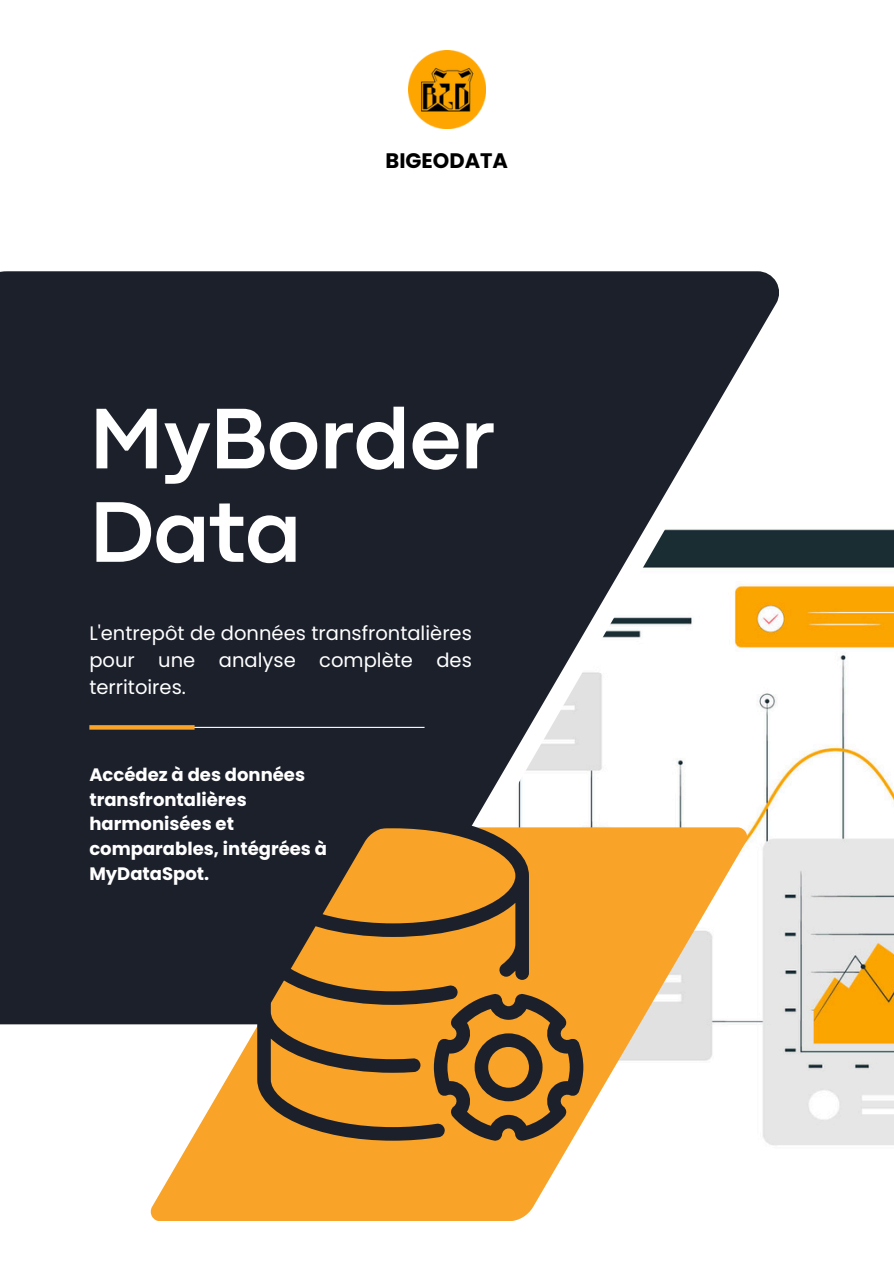
<style>
.page{position:relative;width:894px;height:1264px;background:#fff}
.page>*{position:absolute;margin:0;border:0;box-sizing:border-box;transform-origin:0 0}
.t1{font:700 89.7px/93.3px "Codec Pro";letter-spacing:-.01em;color:#fff}
.t2{font:700 21px "Poppins";color:#000}
.t3{font:19.5px/27px "Poppins";color:#fff;text-align:justify}
.t4{font:700 18px/24.8px "Poppins";color:#fff}
</style>
<div class="page">
<div style="left:0;top:271px;width:779px;height:753px;background:#1c202b"></div>
<img style="left:424px;top:482px;width:469px;height:664px">
<svg style="left:150px;top:827px;width:597px;height:394px"></svg>
<hr style="left:192px;top:726px;width:232px;height:2px;background:#fafafa">
<svg style="left:89px;top:725px;width:105px;height:4px"></svg>
<img style="left:408px;top:51px;width:77px;height:77px">
<svg style="left:257px;top:814px;width:326px;height:326px;fill:#f9a328"></svg>
<p class="t2" style="left:385px;top:146px;width:124px">BIGEODATA</p>
<h2 class="t1" style="left:89px;top:398px;width:407px">MyBorder<br>Data</h2>
<h3 class="t3" style="left:89px;top:620px;width:384px">L'entrepôt de données transfrontalières pour une analyse complète des territoires.</h3>
<h1 class="t4" style="left:89px;top:762px;width:239px">Accédez à des données transfrontalières harmonisées et comparables, intégrées à<br>MyDataSpot.</h1>
</div>
